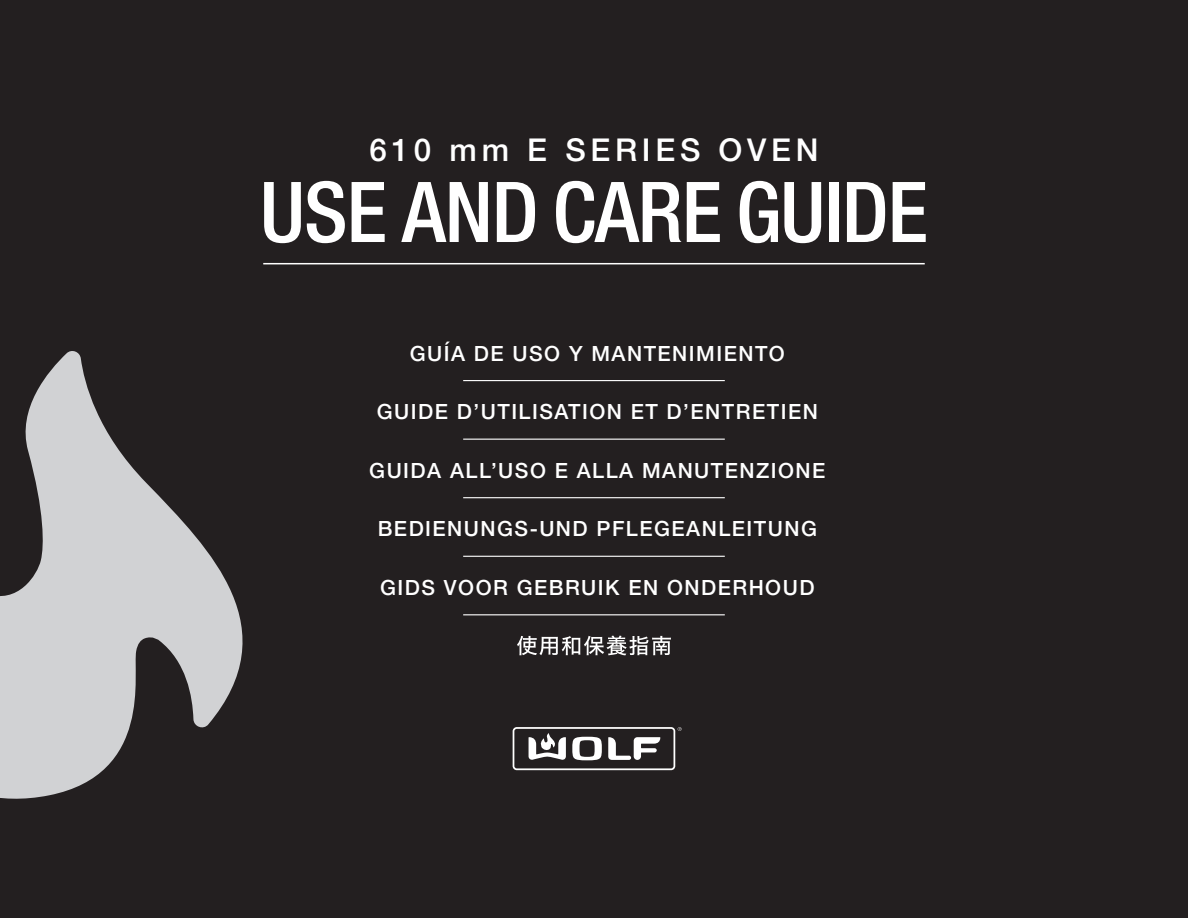
<style>
.page{position:relative;width:1188px;height:918px;background:#231f20}
.page>*{position:absolute;margin:0;border:0;box-sizing:border-box;transform-origin:0 0}
.t1{font:500 condensed 84px "Helvetica Neue LT Std";letter-spacing:-.01em;color:#fff}
.t2{font:500 31.5px "Helvetica Neue LT Std";letter-spacing:.15em;color:#fff}
.t3{font:500 21px "Helvetica Neue LT Std";letter-spacing:.07em;color:#fff}
</style>
<div class="page">
<svg style="left:0;top:351px;width:243px;height:448px;fill:#d1d2d4"></svg>
<hr style="left:463px;top:380px;width:262px;height:1px;background:#fff">
<hr style="left:463px;top:439px;width:262px;height:1px;background:#fff">
<hr style="left:463px;top:497px;width:262px;height:1px;background:#fff">
<hr style="left:463px;top:556px;width:262px;height:1px;background:#fff">
<hr style="left:463px;top:614px;width:262px;height:1px;background:#fff">
<svg style="left:513px;top:727px;width:169px;height:43px"></svg>
<svg style="left:517px;top:636px;width:154px;height:19px"></svg>
<hr style="left:263px;top:263px;width:662px;height:1px;background:#fff">
<h2 class="t2" style="left:369px;top:131px;width:451px">610 mm E SERIES OVEN</h2>
<h1 class="t1" style="left:260px;top:162px;width:670px">USE AND CARE GUIDE</h1>
<p class="t3" style="left:410px;top:341px;width:377px">GUÍA DE USO Y MANTENIMIENTO</p>
<p class="t3" style="left:377px;top:399px;width:443px">GUIDE D’UTILISATION ET D’ENTRETIEN</p>
<p class="t3" style="left:369px;top:458px;width:458px">GUIDA ALL’USO E ALLA MANUTENZIONE</p>
<p class="t3" style="left:378px;top:516px;width:441px">BEDIENUNGS-UND PFLEGEANLEITUNG</p>
<p class="t3" style="left:380px;top:575px;width:436px">GIDS VOOR GEBRUIK EN ONDERHOUD</p>
</div>
